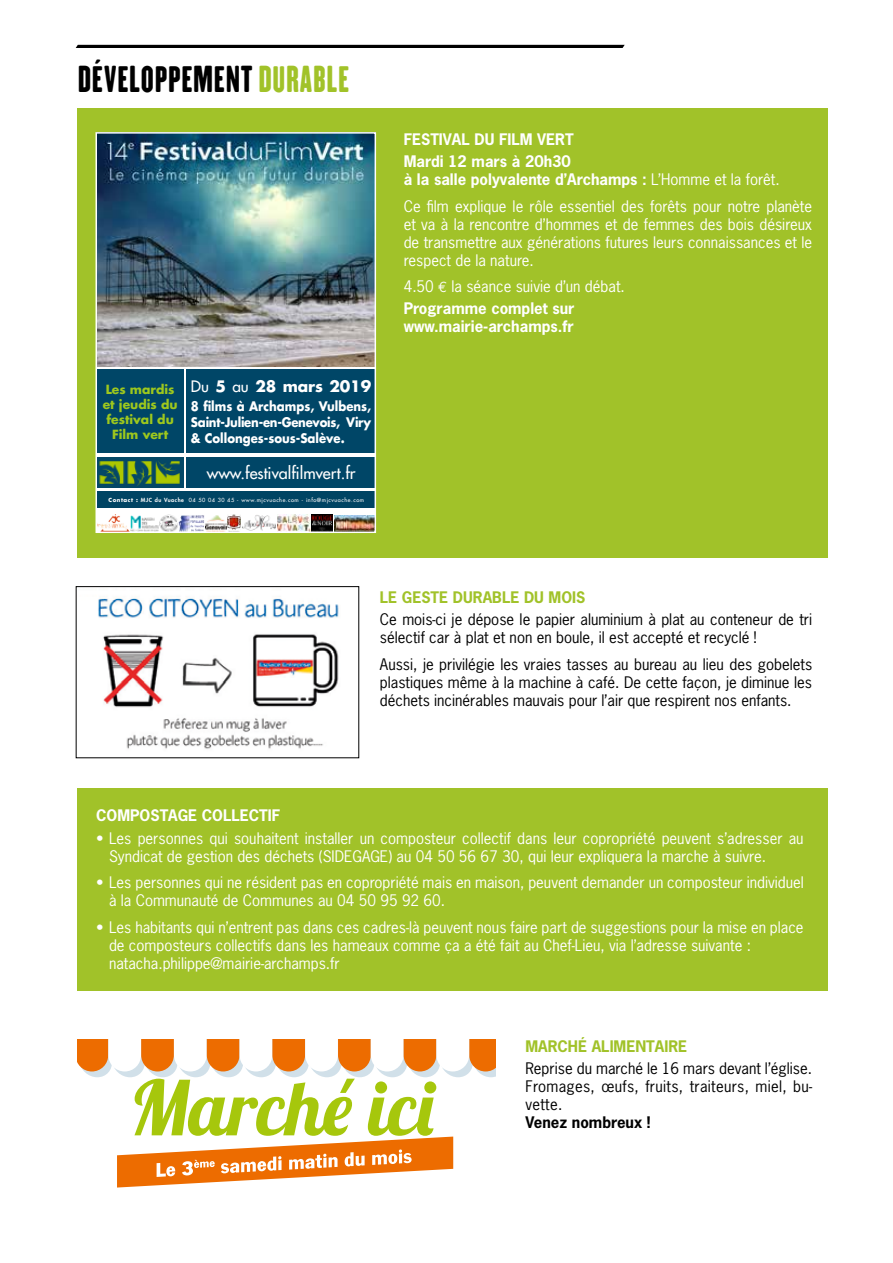
<style>
.page{position:relative;width:893px;height:1263px;background:#fff}
.page>*{position:absolute;margin:0;border:0;box-sizing:border-box;transform-origin:0 0}
.t1{font:33px "H.H.Samuel";letter-spacing:.02em;color:#000}
.t2{font:16.2px "Futura LT";color:#fff}
.t3{font:700 15.45px "Futura LT";letter-spacing:-.01em;color:#fff}
.t4{font:15px/18px "Porsche News Gothic";color:#fff}
.t5{font:15px/18px "Porsche News Gothic";color:#000;text-align:justify}
.t6{font:700 15px/22.2px "Porsche News Gothic";color:#fff}
.t7{font:700 15px "Porsche News Gothic";color:#a1c229}
.t8{font:700 15px "Porsche News Gothic";color:#000}
.t9{font:700 12.9px/15.8px "Futura LT";color:#fff;text-align:justify;scale:.91 1}
.t10{font:700 12.3px/14.9px "Futura LT";color:#9ec81d;text-align:center}
.t11{font:5.55px "Futura LT";letter-spacing:.1em;color:#fff}
.s1{color:#a1c229}
.s2{font-weight:400}
.s3{font-weight:700}
.s4{font-weight:800}
.s5{font-family:"Euro Mono"}
</style>
<div class="page">
<div style="left:77px;top:108px;width:751px;height:449px;background:#a1c229"></div>
<div style="left:77px;top:788px;width:751px;height:203px;background:#a1c229"></div>
<hr style="left:76px;top:45px;width:549px;height:3px;background:#000">
<svg style="left:98px;top:366px;width:275px;height:164px;background:#dfe6e8"></svg>
<img style="left:98px;top:135px;width:275px;height:231px">
<img style="left:98px;top:515px;width:212px;height:15px">
<div style="left:96px;top:492px;width:279px;height:16px;background:#004463"></div>
<div style="left:96px;top:370px;width:88px;height:83px;background:#004667"></div>
<div style="left:186px;top:370px;width:189px;height:83px;background:#004667"></div>
<div style="left:186px;top:457px;width:189px;height:31px;background:#004667"></div>
<img style="left:98px;top:457px;width:86px;height:31px">
<img style="left:312px;top:514px;width:61px;height:16px">
<div style="left:95px;top:132px;width:281px;height:401px;border:2px solid #fff"></div>
<img style="left:98px;top:598px;width:241px;height:151px">
<div style="left:76px;top:586px;width:283px;height:172px;border:1px solid #000"></div>
<svg style="left:77px;top:1039px;width:419px;height:148px"></svg>
<h1 class="t1" style="left:78px;top:58px;width:273px">DÉVELOPPEMENT <span class="s1">DURABLE</span></h1>
<p class="t10" style="left:103px;top:382px;width:76px">Les mardis et jeudis du festival du<br>Film vert</p>
<p class="t3" style="left:191px;top:376px;width:182px"><span class="s2">Du</span> 5 <span class="s2">au</span> 28 mars 2019</p>
<p class="t9" style="left:191px;top:398px;width:200px">8 films à Archamps, Vulbens, Saint-Julien-en-Genevois, Viry &amp; Collonges-sous-Salève.</p>
<p class="t2" style="left:207px;top:462px;width:150px">www.festivalfilmvert.fr</p>
<p class="t11" style="left:109px;top:496px;width:257px"><span class="s3">Contact :</span> <span class="s4">MJC du Vuache</span> 04 50 04 30 45 - www.mjcvuache.com - info@mjcvuache.com</p>
<p class="t6" style="left:404px;top:128px;width:172px">FESTIVAL DU FILM VERT<br>Mardi 12 mars à 20h30</p>
<p class="t4" style="left:404px;top:166px;width:410px;line-height:26.5px"><span class="s3">à la salle polyvalente d’Archamps :</span> L’Homme et la forêt.<br>Ce film explique le rôle essentiel des forêts pour notre planète</p>
<p class="t4" style="left:404px;top:215px;width:410px;text-align:justify">et va à la rencontre d’hommes et de femmes des bois désireux de transmettre aux générations futures leurs connaissances et le respect de la nature.</p>
<p class="t4" style="left:404px;top:275px;width:223px;line-height:22.2px">4.50 <span class="s5">e</span> la séance suivie d’un débat.<br><span class="s3">Programme complet sur</span></p>
<p class="t6" style="left:404px;top:315px;width:172px">www.mairie-archamps.fr</p>
<p class="t7" style="left:380px;top:587px;width:207px">LE GESTE DURABLE DU MOIS</p>
<p class="t5" style="left:380px;top:610px;width:434px">Ce mois-ci je dépose le papier aluminium à plat au conteneur de tri sélectif car à plat et non en boule, il est accepté et recyclé !</p>
<p class="t5" style="left:380px;top:655px;width:434px">Aussi, je privilégie les vraies tasses au bureau au lieu des gobelets plastiques même à la machine à café. De cette façon, je diminue les déchets incinérables mauvais pour l’air que respirent nos enfants.</p>
<p class="t6" style="left:96px;top:804px;width:185px">COMPOSTAGE COLLECTIF</p>
<p class="t4" style="left:109px;top:829px;width:696px;text-indent:-13px">• Les personnes qui souhaitent installer un composteur collectif dans leur copropriété peuvent s’adresser au<br>Syndicat de gestion des déchets (SIDEGAGE) au 04 50 56 67 30, qui leur expliquera la marche à suivre.</p>
<p class="t4" style="left:109px;top:873px;width:696px;text-indent:-13px">• Les personnes qui ne résident pas en copropriété mais en maison, peuvent demander un composteur individuel à la Communauté de Communes au 04 50 95 92 60.</p>
<p class="t4" style="left:109px;top:918px;width:696px;text-indent:-13px">• Les habitants qui n’entrent pas dans ces cadres-là peuvent nous faire part de suggestions pour la mise en place de composteurs collectifs dans les hameaux comme ça a été fait au Chef-Lieu, via l’adresse suivante : natacha.philippe@mairie-archamps.fr</p>
<p class="t7" style="left:525px;top:1036px;width:163px">MARCHÉ ALIMENTAIRE</p>
<p class="t5" style="left:525px;top:1059px;width:288px">Reprise du marché le 16 mars devant l’église.<br>Fromages, œufs, fruits, traiteurs, miel, bu&shy;vette.</p>
<p class="t8" style="left:525px;top:1113px;width:127px">Venez nombreux !</p>
</div>
